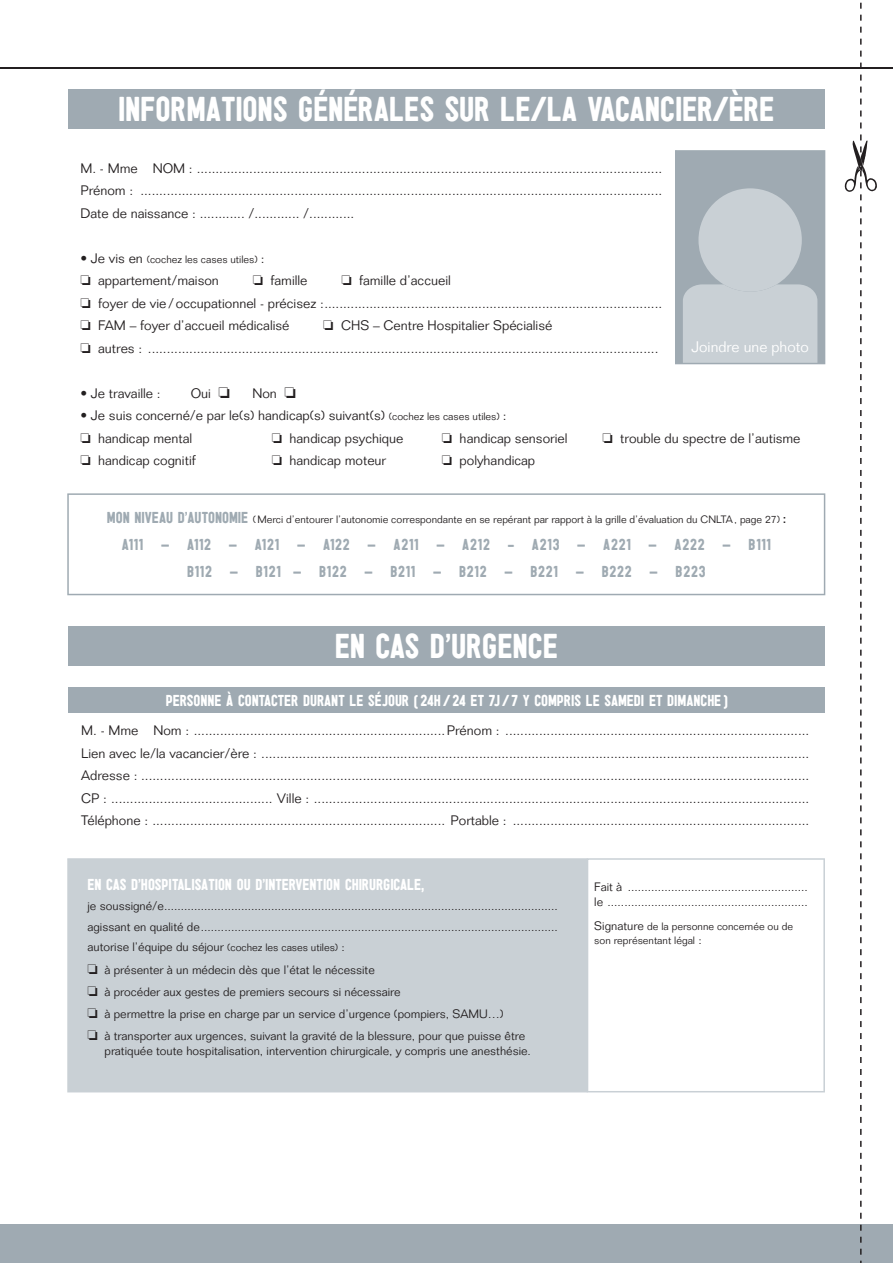
<style>
.page{position:relative;width:893px;height:1263px;background:#fff}
.page>*{position:absolute;margin:0;border:0;box-sizing:border-box;transform-origin:0 0}
.t1{font:36px "Sugo";color:#fff}
.t2{font:16.5px "Sugo";color:#fff}
.t3{font:16.5px/27px "Sugo";letter-spacing:.05em;color:#9faab2;text-align:center}
.t4{font:300 15px "Folio Std";color:#fff}
.t5{font:300 13.5px/22.5px "Folio Std";color:#231f20}
.t6{font:300 12px/22.2px "Folio Std";color:#231f20}
.t7{font:300 10.5px/14.4px "Folio Std";color:#231f20}
.s1{font-size:13.5px}
.s2{font-size:10.5px}
.s3{font-family:"Sugo";font-weight:400;font-size:16.5px;color:#9faab2}
.s4{font-family:"Sugo";font-weight:400;font-size:12px}
.s5{font-size:12px}
</style>
<div class="page">
<hr style="left:0;top:67px;width:893px;height:2px;background:#231f20">
<div style="left:0;top:1225px;width:893px;height:38px;background:#9faab2"></div>
<svg style="left:844px;top:3px;width:33px;height:1260px"></svg>
<svg style="left:675px;top:150px;width:150px;height:214px;background:#b7c0c6"></svg>
<div style="left:68px;top:89px;width:757px;height:40px;background:#9faab2"></div>
<div style="left:68px;top:626px;width:757px;height:40px;background:#9faab2"></div>
<svg style="left:67px;top:493px;width:758px;height:102px"></svg>
<div style="left:68px;top:687px;width:757px;height:26px;background:#9faab2"></div>
<div style="left:67px;top:858px;width:520px;height:234px;background:#c9d0d5"></div>
<svg style="left:587px;top:858px;width:238px;height:234px"></svg>
<h1 class="t1" style="left:118px;top:87px;width:658px">INFORMATIONS GÉNÉRALES SUR LE/LA VACANCIER/ÈRE</h1>
<p class="t5" style="left:80px;top:157px;width:583px;text-align:justify">M. - Mme NoM : ............................................................................................................................<br>Prénom : ...........................................................................................................................................<br>Date de naissance : ............ /............ /............</p>
<p class="t7" style="left:80px;top:252px;width:185px"><span class="s1">• Je vis en</span> (cochez les cases utiles) <span class="s1">:</span></p>
<p class="t5" style="left:80px;top:269px;width:140px">❏ appartement/maison</p>
<p class="t5" style="left:253px;top:269px;width:56px">❏ famille</p>
<p class="t5" style="left:80px;top:269px;width:583px;text-indent:261px">❏ famille d’accueil<br>❏ foyer de vie / occupationnel - précisez : .......................................................................................... ❏ FAM – foyer d’accueil médicalisé</p>
<p class="t5" style="left:80px;top:314px;width:579px;text-indent:243px">❏ CHS – Centre Hospitalier Spécialisé<br>❏ autres : ........................................................................................................................................</p>
<p class="t5" style="left:80px;top:382px;width:82px">• Je travaille :</p>
<p class="t5" style="left:191px;top:382px;width:41px">Oui ❏</p>
<p class="t5" style="left:252px;top:382px;width:45px">Non ❏</p>
<p class="t5" style="left:80px;top:404px;width:428px">• Je suis concerné/e par le(s) handicap(s) suivant(s) <span class="s2">(cochez les cases utiles)</span> : ❏ handicap mental</p>
<p class="t4" style="left:691px;top:338px;width:119px">Joindre une photo</p>
<p class="t5" style="left:272px;top:427px;width:133px">❏ handicap psychique</p>
<p class="t5" style="left:442px;top:427px;width:127px">❏ handicap sensoriel</p>
<p class="t5" style="left:602px;top:427px;width:200px">❏ trouble du spectre de l’autisme</p>
<p class="t5" style="left:80px;top:449px;width:117px">❏ handicap cognitif</p>
<p class="t5" style="left:272px;top:449px;width:116px">❏ handicap moteur</p>
<p class="t5" style="left:442px;top:449px;width:95px">❏ polyhandicap</p>
<p class="t7" style="left:107px;top:512px;width:680px"><span class="s3">MON NIVEAU D’AUTONOMIE</span> ( Merci d’entourer l’autonomie correspondante en se repérant par rapport à la grille d’évaluation du CNLTA , page 27) <span class="s4">:</span></p>
<p class="t3" style="left:122px;top:530px;width:650px">A111 – A112 – A121 – A122 – A211 – A212 - A213 – A221 – A222 – B111<br>B112 – B121 – B122 – B211 – B212 – B221 – B222 – B223</p>
<h1 class="t1" style="left:335px;top:624px;width:225px">EN CAS D’URGENCE</h1>
<p class="t2" style="left:166px;top:690px;width:564px">PERSONNE À CONTACTER DURANT LE SÉJOUR ( 24H / 24 ET 7J / 7 Y COMPRIS LE SAMEDI ET DIMANCHE )</p>
<p class="t5" style="left:81px;top:719px;width:730px;text-align:justify">M. - Mme Nom : ...................................................................Prénom : .................................................................................<br>Lien avec le/la vacancier/ère : ..................................................................................................................................................<br>Adresse : ..................................................................................................................................................................................<br>CP : ........................................... Ville : ....................................................................................................................................<br>Téléphone : .............................................................................. Portable : ...............................................................................</p>
<p class="t2" style="left:88px;top:874px;width:338px">EN CAS D’HOSPITALISATION OU D’INTERVENTION CHIRURGICALE,</p>
<p class="t6" style="left:88px;top:896px;width:472px;line-height:20.5px;text-align:justify">je soussigné/e ...................................................................................................................... agissant en qualité de ........................................................................................................... autorise l’équipe du séjour <span class="s2">(cochez les cases utiles)</span> :</p>
<p class="t6" style="left:88px;top:958px;width:439px">❏ à présenter à un médecin dès que l’état le nécessite<br>❏ à procéder aux gestes de premiers secours si nécessaire<br>❏ à permettre la prise en charge par un service d’urgence (pompiers, SAMU…)<br>❏ à transporter aux urgences, suivant la gravité de la blessure, pour que puisse être</p>
<p class="t6" style="left:105px;top:1039px;width:428px">pratiquée toute hospitalisation, intervention chirurgicale, y compris une anesthésie.</p>
<p class="t6" style="left:594px;top:880px;width:215px;line-height:14.4px">Fait à ...................................................... le ............................................................</p>
<p class="t7" style="left:594px;top:919px;width:200px"><span class="s5">Signature</span> de la personne concernée ou de son représentant légal <span class="s5">:</span></p>
</div>
